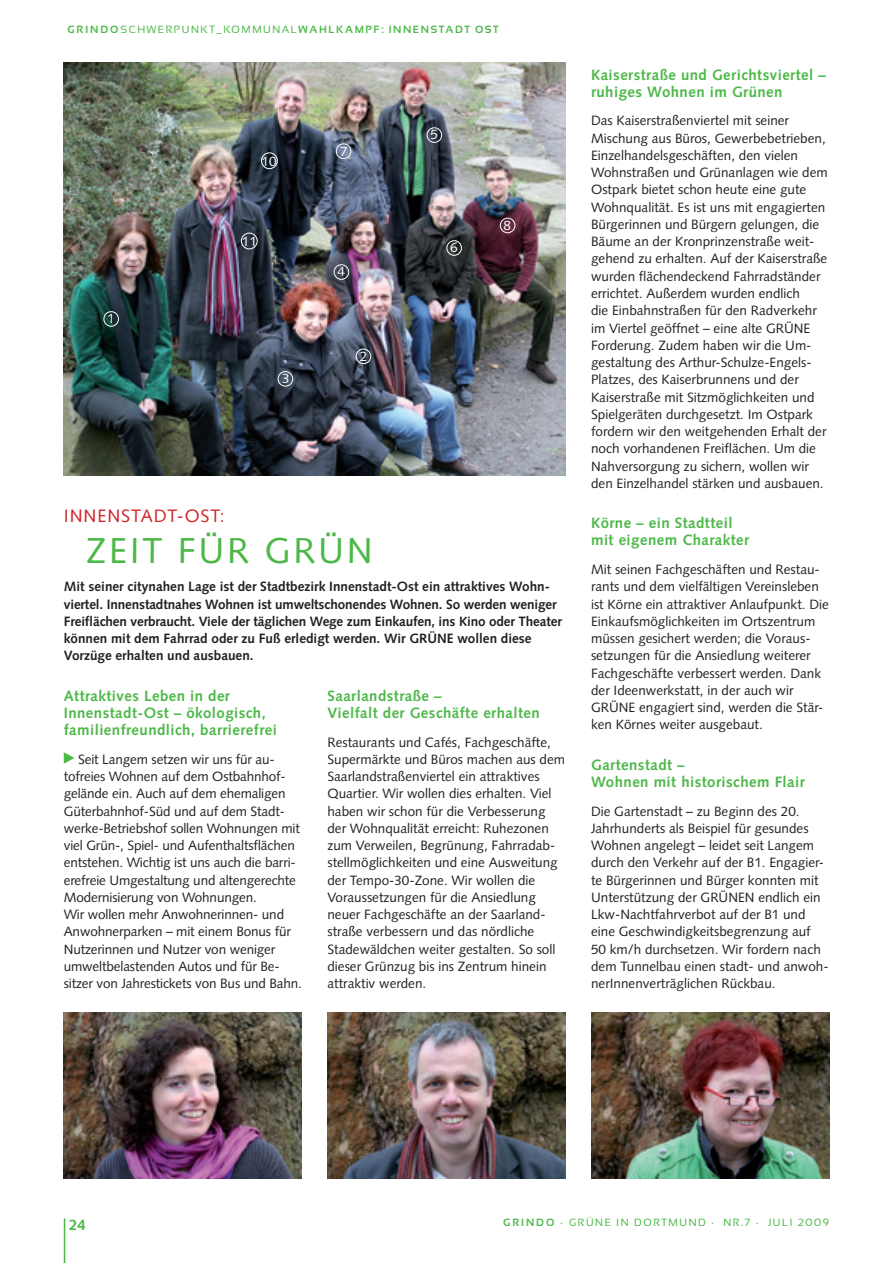
<style>
.page{position:relative;width:893px;height:1263px;background:#fff}
.page>*{position:absolute;margin:0;border:0;box-sizing:border-box;transform-origin:0 0}
.t1{font:36px "Syntax";color:#4cb848}
.t2{font:18px "Syntax";color:#d1232a}
.t3{font:700 15px/17.2px "Syntax";letter-spacing:.03em;color:#4cb848}
.t4{font:13.5px/17.2px "Syntax";color:#231f20}
.t5{font:700 13.5px/17.2px "Syntax";color:#231f20}
.t6{font:13.5px "Syntax";color:#fff}
.t7{font:700 10.5px "Sansation";letter-spacing:.15em;color:#4cb848}
.t8{font:10.5px "Sansation";letter-spacing:.15em;color:#4cb848}
.s1{font-weight:400}
.s2{font-weight:700}
</style>
<div class="page">
<hr style="left:64px;top:1218px;width:1px;height:45px;background:#4cb848">
<svg style="left:64px;top:752px;width:10px;height:12px"></svg>
<img style="left:64px;top:63px;width:502px;height:413px">
<img style="left:591px;top:1012px;width:238px;height:166px">
<img style="left:64px;top:1012px;width:238px;height:166px">
<img style="left:327px;top:1012px;width:239px;height:166px">
<div style="left:104px;top:311px;width:15px;height:16px;border:1px solid #fff;border-radius:50%"></div>
<div style="left:241px;top:233px;width:17px;height:16px;border:1px solid #fff;border-radius:50%"></div>
<div style="left:336px;top:144px;width:15px;height:15px;border:1px solid #fff;border-radius:50%"></div>
<div style="left:427px;top:127px;width:15px;height:16px;border:1px solid #fff;border-radius:50%"></div>
<div style="left:278px;top:371px;width:15px;height:15px;border:1px solid #fff;border-radius:50%"></div>
<div style="left:334px;top:264px;width:15px;height:16px;border:1px solid #fff;border-radius:50%"></div>
<div style="left:446px;top:240px;width:16px;height:16px;border:1px solid #fff;border-radius:50%"></div>
<div style="left:500px;top:218px;width:15px;height:15px;border:1px solid #fff;border-radius:50%"></div>
<div style="left:356px;top:349px;width:15px;height:15px;border:1px solid #fff;border-radius:50%"></div>
<div style="left:261px;top:152px;width:17px;height:17px;border:1px solid #fff;border-radius:50%"></div>
<p class="t7" style="left:67px;top:24px;width:433px">GRINDO<span class="s1">SCHWERPUNKT_KOMMUNAL</span>WAHLKAMPF: INNENSTADT OST</p>
<p class="t6" style="left:107px;top:310px;width:9px">1</p>
<p class="t6" style="left:262px;top:153px;width:17px">10</p>
<p class="t6" style="left:242px;top:233px;width:17px">11</p>
<p class="t6" style="left:282px;top:371px;width:9px">3</p>
<p class="t6" style="left:340px;top:143px;width:9px">7</p>
<p class="t6" style="left:337px;top:264px;width:9px">4</p>
<p class="t6" style="left:360px;top:348px;width:9px">2</p>
<p class="t6" style="left:430px;top:127px;width:9px">5</p>
<p class="t6" style="left:450px;top:239px;width:9px">6</p>
<p class="t6" style="left:504px;top:217px;width:9px">8</p>
<h2 class="t2" style="left:64px;top:505px;width:19px">Innenstadt</h2>
<h2 class="t2" style="left:177px;top:505px;width:49px">-Ost:</h2>
<h1 class="t1" style="left:86px;top:529px;width:41px">Zeit</h1>
<h1 class="t1" style="left:178px;top:529px;width:24px">für</h1>
<h1 class="t1" style="left:265px;top:529px;width:55px">Grün</h1>
<p class="t5" style="left:64px;top:578px;width:500px">Mit seiner citynahen Lage ist der Stadtbezirk Innenstadt-Ost ein attraktives Wohn&shy;viertel. Innenstadtnahes Wohnen ist umweltschonendes Wohnen. So werden weniger Freiflächen verbraucht. Viele der täglichen Wege zum Einkaufen, ins Kino oder Theater können mit dem Fahrrad oder zu Fuß erledigt werden. Wir GRÜNE wollen diese Vorzüge erhalten und ausbauen.</p>
<p class="t3" style="left:64px;top:687px;width:215px">Attraktives Leben in der<br>Innenstadt-Ost – ökologisch, familienfreundlich, barrierefrei</p>
<p class="t4" style="left:64px;top:750px;width:240px;text-indent:14px">Seit Langem setzen wir uns für au&shy;tofreies Wohnen auf dem Ostbahnhof&shy;gelände ein. Auch auf dem ehemaligen Güterbahnhof-Süd und auf dem Stadt&shy;werke-Betriebshof sollen Wohnungen mit viel Grün-, Spiel- und Aufenthaltsflächen entstehen. Wichtig ist uns auch die barri&shy;erefreie Umgestaltung und altengerechte Modernisierung von Wohnungen.<br>Wir wollen mehr Anwohnerinnen- und Anwohnerparken – mit einem Bonus für Nutzerinnen und Nutzer von weniger umweltbelastenden Autos und für Be&shy;sitzer von Jahrestickets von Bus und Bahn.</p>
<p class="t3" style="left:327px;top:687px;width:214px">Saarlandstraße –<br>Vielfalt der Geschäfte erhalten</p>
<p class="t4" style="left:327px;top:733px;width:239px">Restaurants und Cafés, Fachgeschäfte, Supermärkte und Büros machen aus dem Saarlandstraßenviertel ein attraktives Quartier. Wir wollen dies erhalten. Viel haben wir schon für die Verbesserung der Wohnqualität erreicht: Ruhezonen zum Verweilen, Begrünung, Fahrradab&shy;stellmöglichkeiten und eine Ausweitung der Tempo-30-Zone. Wir wollen die Voraussetzungen für die Ansiedlung neuer Fachgeschäfte an der Saarland&shy;straße verbessern und das nördliche Stadewäldchen weiter gestalten. So soll dieser Grünzug bis ins Zentrum hinein attraktiv werden.</p>
<p class="t3" style="left:591px;top:66px;width:236px">Kaiserstraße und Gerichtsviertel – ruhiges Wohnen im Grünen</p>
<p class="t4" style="left:591px;top:112px;width:238px">Das Kaiserstraßenviertel mit seiner Mischung aus Büros, Gewerbebetrieben, Einzelhandelsgeschäften, den vielen Wohnstraßen und Grünanlagen wie dem Ostpark bietet schon heute eine gute Wohnqualität. Es ist uns mit engagierten Bürgerinnen und Bürgern gelungen, die Bäume an der Kronprinzenstraße weit&shy;gehend zu erhalten. Auf der Kaiserstraße wurden flächendeckend Fahrradständer errichtet. Außerdem wurden endlich<br>die Einbahnstraßen für den Radverkehr im Viertel geöffnet – eine alte GRÜNE Forderung. Zudem haben wir die Um&shy;gestaltung des Arthur-Schulze-Engels-Platzes, des Kaiserbrunnens und der Kaiserstraße mit Sitzmöglichkeiten und Spielgeräten durchgesetzt. Im Ostpark fordern wir den weitgehenden Erhalt der noch vorhandenen Freiflächen. Um die Nahversorgung zu sichern, wollen wir den Einzelhandel stärken und ausbauen.</p>
<p class="t3" style="left:591px;top:514px;width:160px">Körne – ein Stadtteil mit eigenem Charakter</p>
<p class="t4" style="left:591px;top:561px;width:239px">Mit seinen Fachgeschäften und Restau&shy;rants und dem vielfältigen Vereinsleben ist Körne ein attraktiver Anlaufpunkt. Die Einkaufsmöglichkeiten im Ortszentrum müssen gesichert werden; die Voraus&shy;setzungen für die Ansiedlung weiterer Fachgeschäfte verbessert werden. Dank der Ideenwerkstatt, in der auch wir GRÜNE engagiert sind, werden die Stär&shy;ken Körnes weiter ausgebaut.</p>
<p class="t3" style="left:591px;top:756px;width:215px">Gartenstadt –<br>Wohnen mit historischem Flair</p>
<p class="t4" style="left:591px;top:802px;width:239px">Die Gartenstadt – zu Beginn des 20.<br>Jahrhunderts als Beispiel für gesundes Wohnen angelegt – leidet seit Langem durch den Verkehr auf der B1. Engagier&shy;te Bürgerinnen und Bürger konnten mit Unterstützung der GRÜNEN endlich ein Lkw-Nachtfahrverbot auf der B1 und eine Geschwindigkeitsbegrenzung auf 50 km/h durchsetzen. Wir fordern nach dem Tunnelbau einen stadt- und anwoh&shy;nerInnenverträglichen Rückbau.</p>
<p class="t3" style="left:69px;top:1216px;width:18px">24</p>
<p class="t8" style="left:503px;top:1216px;width:327px"><span class="s2">GRINDO</span> · GRÜNE IN DORTMUND · N R.7 · JULI 2009</p>
</div>
